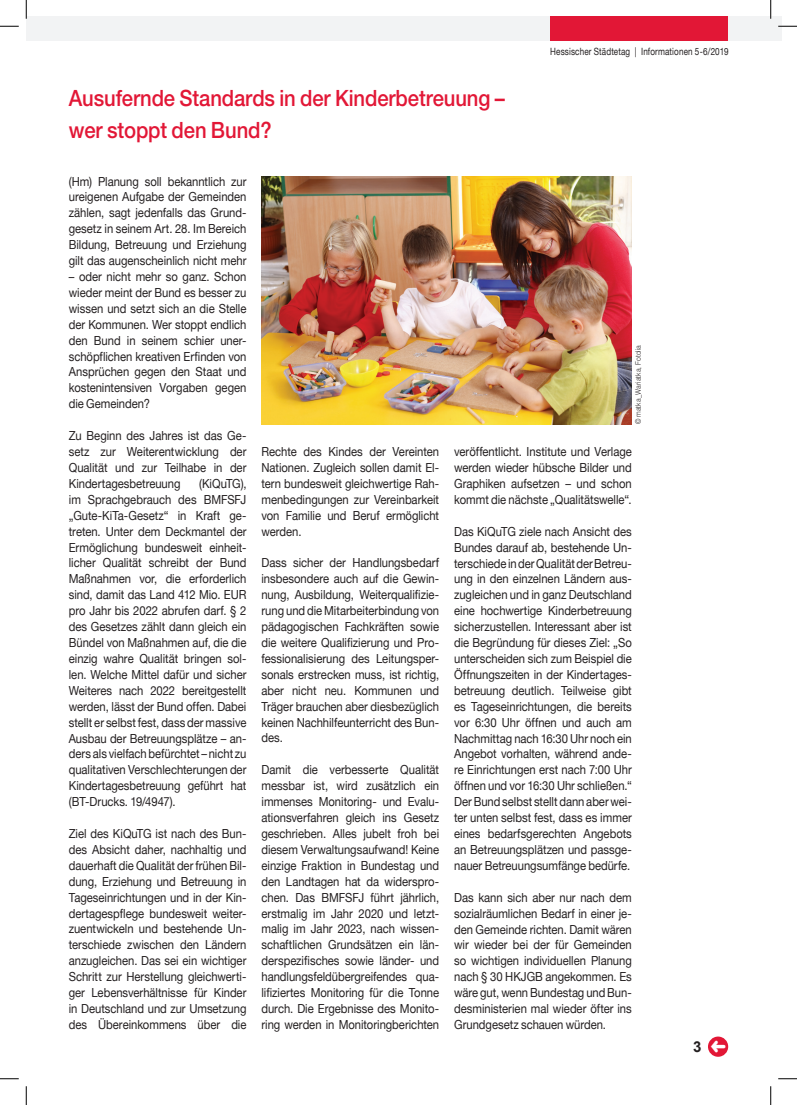
<style>
.page{position:relative;width:797px;height:1105px;background:#fff}
.page>*{position:absolute;margin:0;border:0;box-sizing:border-box;transform-origin:0 0}
.t1{font:500 22.5px/31.9px "Helvetica 65";letter-spacing:-.005em;color:#e21736;scale:.9 1}
.t2{font:700 15px "Arial";color:#231f20}
.t3{font:12.5px/15.9px "Helvetica Neue";letter-spacing:-.005em;color:#231f20;text-align:justify;scale:.9 1}
.t4{font:10px "Helvetica Neue";letter-spacing:.015em;color:#231f20;scale:.81 1}
.t5{font:300 7.5px "Helvetica";color:#231f20;scale:.9 1}
</style>
<div class="page">
<div style="left:26px;top:16px;width:755px;height:24px;background:#f2f3f4"></div>
<div style="left:550px;top:16px;width:178px;height:24px;background:#e21736"></div>
<img style="left:261px;top:177px;width:371px;height:247px">
<div style="left:708px;top:1036px;width:20px;height:21px;background:#e21736;border-radius:50%"></div>
<svg style="left:0;top:25px;width:19px;height:2px"></svg>
<svg style="left:778px;top:25px;width:19px;height:2px"></svg>
<svg style="left:0;top:1078px;width:19px;height:1px"></svg>
<svg style="left:778px;top:1078px;width:19px;height:1px"></svg>
<svg style="left:25px;top:0;width:2px;height:19px"></svg>
<svg style="left:25px;top:1086px;width:2px;height:19px"></svg>
<svg style="left:770px;top:0;width:1px;height:19px"></svg>
<svg style="left:770px;top:1086px;width:1px;height:19px"></svg>
<p class="t4" style="left:550px;top:46px;width:222px">Hessischer Städtetag | Informationen 5-6/2019</p>
<h1 class="t1" style="left:69px;top:82px;width:486px">Ausufernde Standards in der Kinderbetreuung – wer stoppt den Bund?</h1>
<p class="t3" style="left:69px;top:173px;width:199px">(Hm) Planung soll bekanntlich zur ureigenen Aufgabe der Gemeinden zählen, sagt jedenfalls das Grund&shy;gesetz in seinem Art. 28. Im Bereich Bildung, Betreuung und Erziehung gilt das augenscheinlich nicht mehr</p>
<p class="t3" style="left:69px;top:268px;width:199px">– oder nicht mehr so ganz. Schon wieder meint der Bund es besser zu wissen und setzt sich an die Stelle der Kommunen. Wer stoppt endlich den Bund in seinem schier uner&shy;schöpflichen kreativen Erfinden von Ansprüchen gegen den Staat und kostenintensiven Vorgaben gegen die Gemeinden?</p>
<p class="t3" style="left:69px;top:428px;width:199px">Zu Beginn des Jahres ist das Ge&shy;setz zur Weiterentwicklung der Qualität und zur Teilhabe in der Kindertagesbetreuung</p>
<p class="t5" style="left:633px;top:424px;width:90px;rotate:-90deg">© matka_Wariatka, Fotolia</p>
<p class="t3" style="left:261px;top:443px;width:199px">Rechte des Kindes der Vereinten Nationen. Zugleich sollen damit El&shy;tern bundesweit gleichwertige Rah&shy;menbedingungen zur Vereinbarkeit von Familie und Beruf ermöglicht werden.</p>
<p class="t3" style="left:261px;top:555px;width:199px">Dass sicher der Handlungsbedarf insbesondere auch auf die Gewin&shy;nung, Ausbildung, Weiterqualifizie&shy;rung und die Mitarbeiterbindung von pädagogischen Fachkräften sowie die weitere Qualifizierung und Pro&shy;fessionalisierung des Leitungsper&shy;sonals erstrecken muss, ist richtig, aber nicht neu. Kommunen und Träger brauchen aber diesbezüglich keinen Nachhilfeunterricht des Bun&shy;des.</p>
<p class="t3" style="left:261px;top:762px;width:199px">Damit die verbesserte Qualität messbar ist, wird zusätzlich ein immenses Monitoring- und Evalu&shy;ationsverfahren gleich ins Gesetz geschrieben. Alles jubelt froh bei diesem Verwaltungsaufwand! Keine einzige Fraktion in Bundestag und den Landtagen hat da widerspro&shy;chen. Das BMFSFJ führt jährlich, erstmalig im Jahr 2020 und letzt&shy;malig im Jahr 2023, nach wissen&shy;schaftlichen Grundsätzen ein län&shy;derspezifisches sowie länder- und handlungsfeldübergreifendes qua&shy;lifiziertes Monitoring für die Tonne durch. Die Ergebnisse des Monito&shy;ring werden in Monitoringberichten</p>
<p class="t3" style="left:454px;top:444px;width:199px">veröffentlicht. Institute und Verlage werden wieder hübsche Bilder und Graphiken aufsetzen – und schon kommt die nächste „Qualitätswelle“.</p>
<p class="t3" style="left:454px;top:523px;width:199px">Das KiQuTG ziele nach Ansicht des Bundes darauf ab, bestehende Un&shy;terschiede in der Qualität der Betreu&shy;ung in den einzelnen Ländern aus&shy;zugleichen und in ganz Deutschland eine hochwertige Kinderbetreuung sicherzustellen. Interessant aber ist die Begründung für dieses Ziel: „So unterscheiden sich zum Beispiel die Öffnungszeiten in der Kindertages&shy;betreuung deutlich. Teilweise gibt es Tageseinrichtungen, die bereits vor 6:30 Uhr öffnen und auch am Nachmittag nach 16:30 Uhr noch ein Angebot vorhalten, während ande&shy;re Einrichtungen erst nach 7:00 Uhr öffnen und vor 16:30 Uhr schließen.“ Der Bund selbst stellt dann aber wei&shy;ter unten selbst fest, dass es immer eines bedarfsgerechten Angebots an Betreuungsplätzen und passge&shy;nauer Betreuungsumfänge bedürfe.</p>
<p class="t3" style="left:454px;top:889px;width:199px">Das kann sich aber nur nach dem sozialräumlichen Bedarf in einer je&shy;den Gemeinde richten. Damit wären wir wieder bei der für Gemeinden so wichtigen individuellen Planung nach § 30 HKJGB angekommen. Es wäre gut, wenn Bundestag und Bun&shy;desministerien mal wieder öfter ins Grundgesetz schauen würden.</p>
<p class="t3" style="left:69px;top:475px;width:199px;text-indent:130px">(KiQuTG), im Sprachgebrauch des BMFSFJ „Gute-KiTa-Gesetz“ in Kraft ge&shy;treten. Unter dem Deckmantel der Ermöglichung bundesweit einheit&shy;licher Qualität schreibt der Bund Maßnahmen vor, die erforderlich sind, damit das Land 412 Mio. EUR pro Jahr bis 2022 abrufen darf. § 2 des Gesetzes zählt dann gleich ein Bündel von Maßnahmen auf, die die einzig wahre Qualität bringen sol&shy;len. Welche Mittel dafür und sicher Weiteres nach 2022 bereitgestellt werden, lässt der Bund offen. Dabei stellt er selbst fest, dass der massive Ausbau der Betreuungsplätze – an&shy;ders als vielfach befürchtet – nicht zu qualitativen Verschlechterungen der Kindertagesbetreuung geführt hat (BT-Drucks. 19/4947).</p>
<p class="t3" style="left:69px;top:825px;width:199px">Ziel des KiQuTG ist nach des Bun&shy;des Absicht daher, nachhaltig und dauerhaft die Qualität der frühen Bil&shy;dung, Erziehung und Betreuung in Tageseinrichtungen und in der Kin&shy;dertagespflege bundesweit weiter&shy;zuentwickeln und bestehende Un&shy;terschiede zwischen den Ländern anzugleichen. Das sei ein wichtiger Schritt zur Herstellung gleichwerti&shy;ger Lebensverhältnisse für Kinder in Deutschland und zur Umsetzung des Übereinkommens über die</p>
<p class="t2" style="left:693px;top:1036px;width:10px">3</p>
</div>
